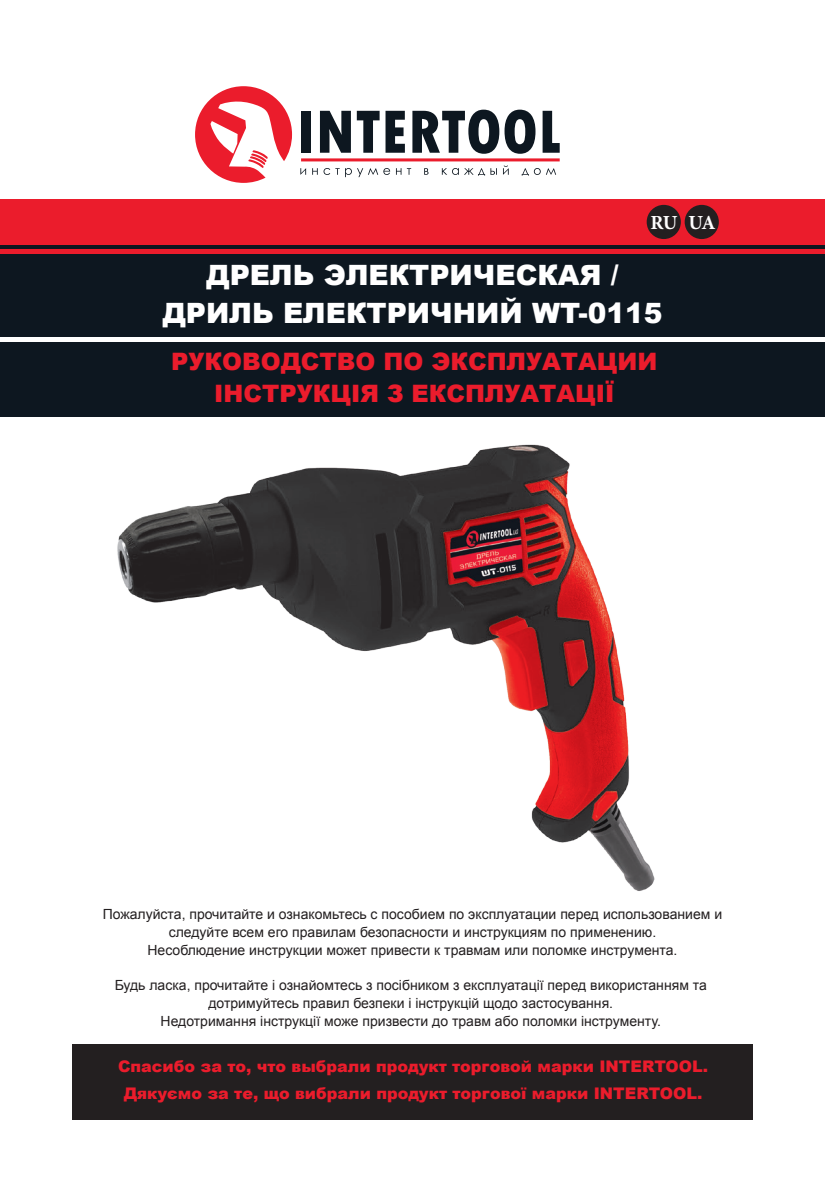
<style>
.page{position:relative;width:825px;height:1191px;background:#fff}
.page>*{position:absolute;margin:0;border:0;box-sizing:border-box;transform-origin:0 0}
.t1{font:900 28px "Arial";color:#fff}
.t2{font:900 24px "Arial";color:#eb1c2c}
.t3{font:700 20px "Minion Pro";color:#fff}
.t4{font:900 16px "Arial";color:#eb1c2c}
.t5{font:14px/18px "Arial";color:#231f20;text-align:center}
</style>
<div class="page">
<div style="left:72px;top:1043px;width:681px;height:76px;background:#231f20"></div>
<div style="left:0;top:342px;width:825px;height:75px;background:#0d1720"></div>
<div style="left:0;top:216px;width:825px;height:121px;background:#0d1720"></div>
<div style="left:0;top:249px;width:825px;height:5px;background:#eb1c2c"></div>
<div style="left:0;top:199px;width:825px;height:46px;background:#eb1c2c"></div>
<div style="left:647px;top:205px;width:34px;height:34px;background:#231f20;border-radius:50%"></div>
<div style="left:685px;top:205px;width:34px;height:34px;background:#231f20;border-radius:50%"></div>
<svg style="left:195px;top:86px;width:365px;height:97px"></svg>
<img style="left:117px;top:444px;width:538px;height:447px">
<p class="t3" style="left:650px;top:209px;width:29px">RU</p>
<p class="t3" style="left:688px;top:209px;width:29px">UA</p>
<p class="t1" style="left:206px;top:255px;width:414px">ДРЕЛЬ ЭЛЕКТРИЧЕСКАЯ /</p>
<p class="t1" style="left:163px;top:293px;width:501px">ДРИЛЬ ЕЛЕКТРИЧНИЙ WT-0115</p>
<p class="t2" style="left:171px;top:344px;width:488px">РУКОВОДСТВО ПО ЭКСПЛУАТАЦИИ</p>
<p class="t2" style="left:214px;top:376px;width:402px">ІНСТРУКЦІЯ З ЕКСПЛУАТАЦІЇ</p>
<p class="t5" style="left:103px;top:905px;width:621px">Пожалуйста, прочитайте и ознакомьтесь с пособием по эксплуатации перед использованием и следуйте всем его правилам безопасности и инструкциям по применению.</p>
<p class="t5" style="left:148px;top:941px;width:531px">Несоблюдение инструкции может привести к травмам или поломке инструмента.</p>
<p class="t5" style="left:115px;top:976px;width:594px">Будь ласка, прочитайте і ознайомтесь з посібником з експлуатації перед використанням та дотримуйтесь правил безпеки і інструкцій щодо застосування.</p>
<p class="t5" style="left:161px;top:1012px;width:502px">Недотримання інструкції може призвести до травм або поломки інструменту.</p>
<p class="t4" style="left:118px;top:1054px;width:591px">Спасибо за то, что выбрали продукт торговой марки INTERTOOL.</p>
<p class="t4" style="left:124px;top:1081px;width:580px">Дякуємо за те, що вибрали продукт торгової марки INTERTOOL.</p>
</div>
